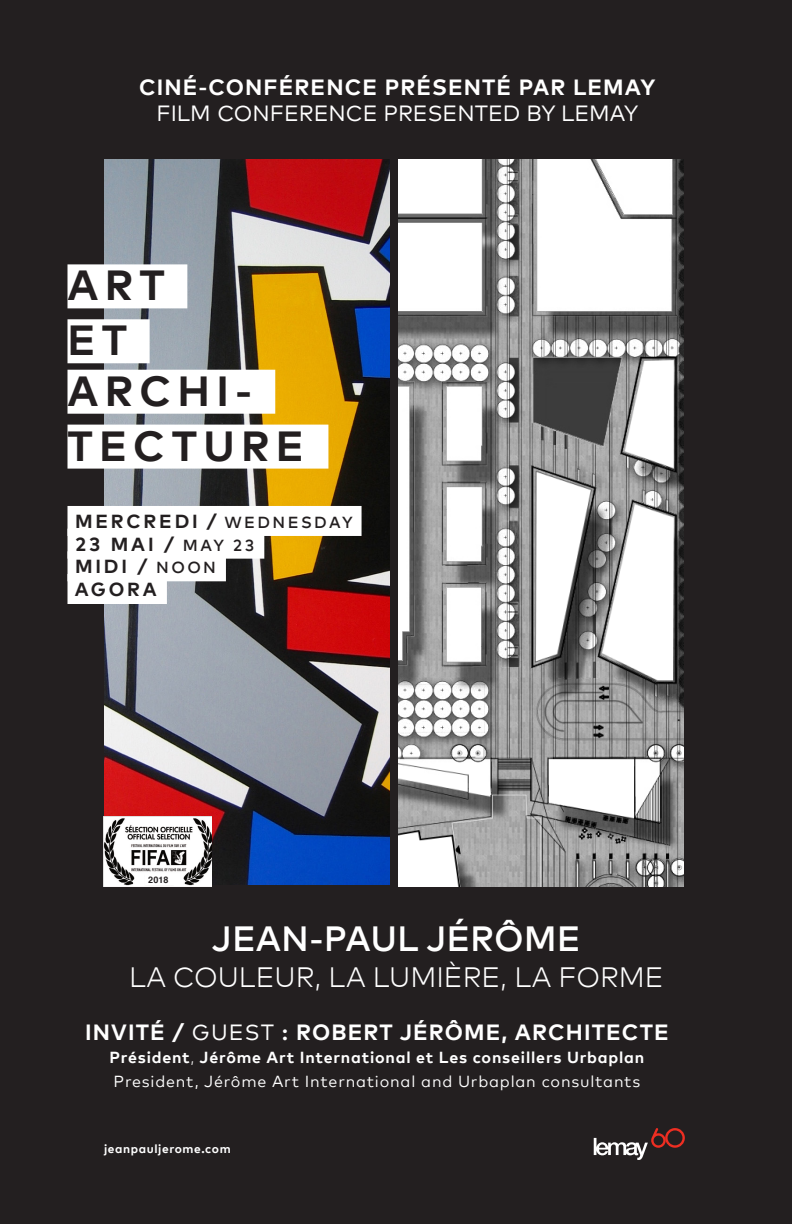
<style>
.page{position:relative;width:792px;height:1224px;background:#231f20}
.page>*{position:absolute;margin:0;border:0;box-sizing:border-box;transform-origin:0 0}
.Style_de_paragraphe{font:700 42px/50.4px "Mark Offc Pro";letter-spacing:.15em;color:#231f20}
.t1{font:500 35px "Mark Offc Pro";color:#fff}
.t2{font:300 28px "Mark Offc Pro";color:#fff}
.t3{font:700 22px "Mark Offc Pro";letter-spacing:.05em;color:#fff}
.t4{font:22px "Mark Offc Pro";color:#fff}
.Style_de_paragraphe-2{font:700 18.9px/22.7px "Mark Offc Pro";letter-spacing:.15em;color:#231f20}
.t5{font:700 16px "Mark Offc Pro";letter-spacing:.05em;color:#fff}
.t6{font:16px "Mark Offc Pro";letter-spacing:.05em;color:#fff}
.t7{font:700 12px "Mark Offc Pro";letter-spacing:.05em;color:#fff}
.t8{font:700 9px "Helvetica";color:#231f20}
.s1{font-weight:500;font-size:16px}
.s2{font-weight:400}
.s3{font-weight:500}
.s4{font-weight:300}
</style>
<div class="page">
<img style="left:399px;top:160px;width:284px;height:727px">
<img style="left:105px;top:160px;width:284px;height:724px">
<div style="left:68px;top:506px;width:294px;height:30px;background:#fff"></div>
<div style="left:68px;top:529px;width:196px;height:30px;background:#fff"></div>
<div style="left:68px;top:551px;width:158px;height:30px;background:#fff"></div>
<div style="left:68px;top:574px;width:99px;height:30px;background:#fff"></div>
<div style="left:68px;top:264px;width:119px;height:44px;background:#fff"></div>
<div style="left:68px;top:319px;width:82px;height:44px;background:#fff"></div>
<div style="left:68px;top:370px;width:207px;height:44px;background:#fff"></div>
<div style="left:68px;top:425px;width:260px;height:44px;background:#fff"></div>
<img style="left:104px;top:816px;width:108px;height:71px">
<div style="left:145px;top:874px;width:29px;height:11px;background:#fff"></div>
<svg style="left:594px;top:1128px;width:91px;height:32px"></svg>
<p class="t3" style="left:139px;top:70px;width:518px">CINÉ-CONFÉRENCE PRÉSENTÉ PAR LEMAY</p>
<p class="t4" style="left:156px;top:97px;width:483px">FILM CONFERENCE PRESENTED BY LEMAY</p>
<p class="Style_de_paragraphe" style="left:68px;top:257px;width:99px">ART</p>
<p class="Style_de_paragraphe" style="left:68px;top:312px;width:186px">ET<br>ARCHI-</p>
<p class="Style_de_paragraphe" style="left:68px;top:417px;width:238px">TECTURE</p>
<p class="Style_de_paragraphe-2" style="left:75px;top:508px;width:279px">MERCREDI / <span class="s1">WEDNESDAY<br></span>23 MAI / <span class="s1">MAY 23<br></span>MIDI / <span class="s1">NOON<br></span>AGORA</p>
<p class="t8" style="left:148px;top:872px;width:22px">2018</p>
<p class="t1" style="left:212px;top:913px;width:370px">JEAN-PAUL JÉRÔME</p>
<p class="t2" style="left:129px;top:956px;width:536px">LA COULEUR, LA LUMIÈRE, LA FORME</p>
<p class="t3" style="left:85px;top:1016px;width:585px">INVITÉ / <span class="s2">GUEST</span> <span class="s3">:</span> ROBERT JÉRÔME, ARCHITECTE</p>
<p class="t5" style="left:110px;top:1046px;width:536px">Président<span class="s4">,</span> Jérôme Art International et Les conseillers Urbaplan</p>
<p class="t6" style="left:114px;top:1069px;width:528px">President, Jérôme Art International and Urbaplan consultants</p>
<p class="t7" style="left:104px;top:1140px;width:128px">jeanpauljerome.com</p>
</div>
